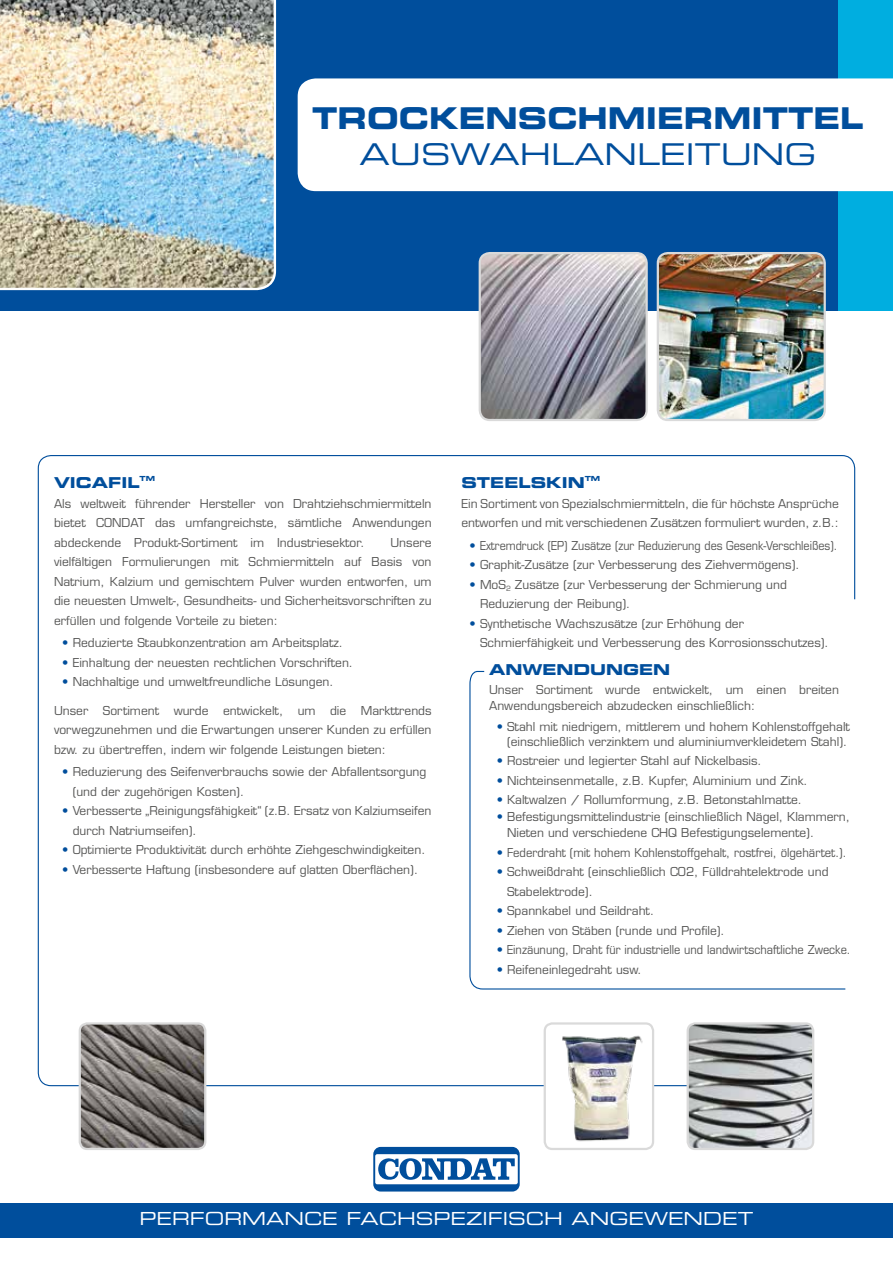
<style>
.page{position:relative;width:893px;height:1263px;background:#fff}
.page>*{position:absolute;margin:0;border:0;box-sizing:border-box;transform-origin:0 0}
.t1{font:30px "Eurostile LT Std Bold Ex 2";color:#004e9c;scale:.95 1}
.t2{font:30px "Eurostile LT Std Ex 2";color:#004e9c}
.t3{font:18px "Eurostile LT Std Ex 2";color:#fff}
.t4{font:15px "Eurostile LT Std Bold Ex 2";color:#004e9c}
.t5{font:12px/19.5px "Eurostile LT Std";color:#575756}
.t6{font:12px "Eurostile LT Std";color:#575756;scale:.9 1}
.t7{font:12px "Eurostile LT Std";color:#575756;scale:.92 1}
.t8{font:12px "Eurostile LT Std";color:#575756;scale:.94 1}
.t9{font:7.05px "Eurostile LT Std Bold Ex 2";color:#004e9c}
.s1{color:#004e9c}
</style>
<div class="page">
<div style="left:0;top:0;width:893px;height:311px;background:#004e9c"></div>
<div style="left:839px;top:0;width:54px;height:311px;background:#00aee0"></div>
<svg style="left:37px;top:455px;width:819px;height:632px"></svg>
<img style="left:0;top:0;width:276px;height:290px">
<div style="left:0;top:1203px;width:893px;height:34px;background:#004e9c"></div>
<div style="left:373px;top:1147px;width:147px;height:44px;background:#004e9c;border-radius:7px"></div>
<div style="left:375px;top:1154px;width:143px;height:30px;background:#fff;border-radius:2px"></div>
<svg style="left:378px;top:1158px;width:137px;height:22px"></svg>
<div style="left:298px;top:78px;width:595px;height:113px;background:#fff"></div>
<img style="left:658px;top:253px;width:165px;height:167px">
<div style="left:657px;top:252px;width:169px;height:169px;border:2px solid #dadada;border-radius:10px"></div>
<img style="left:480px;top:253px;width:165px;height:167px">
<div style="left:479px;top:252px;width:169px;height:169px;border:2px solid #dadada;border-radius:10px"></div>
<img style="left:80px;top:1023px;width:125px;height:124px">
<div style="left:79px;top:1022px;width:127px;height:128px;border:2px solid #dadada;border-radius:8px"></div>
<img style="left:688px;top:1023px;width:125px;height:124px">
<div style="left:687px;top:1022px;width:127px;height:128px;border:2px solid #dadada;border-radius:8px"></div>
<svg style="left:469px;top:670px;width:377px;height:320px"></svg>
<div style="left:545px;top:1023px;width:108px;height:126px;background:#fff;border-radius:8px"></div>
<img style="left:562px;top:1035px;width:89px;height:112px">
<div style="left:544px;top:1022px;width:110px;height:128px;border:2px solid #dadada;border-radius:8px"></div>
<h1 class="t1" style="left:312px;top:97px;width:582px">TROCKENSCHMIERMITTEL</h1>
<h1 class="t2" style="left:359px;top:133px;width:458px">AUSWAHLANLEITUNG</h1>
<p class="t4" style="left:54px;top:472px;width:87px">VICAFIL</p>
<p class="t9" style="left:140px;top:474px;width:17px">TM</p>
<p class="t5" style="left:54px;top:494px;width:379px;text-align:justify">Als weltweit führender Hersteller von Drahtziehschmiermitteln bietet CONDAT das umfangreichste, sämtliche Anwendungen abdeckende Produkt-Sortiment im Industriesektor.</p>
<p class="t5" style="left:54px;top:533px;width:379px;text-align:justify;text-indent:336px">Unsere vielfältigen Formulierungen mit Schmiermitteln auf Basis von Natrium, Kalzium und gemischtem Pulver wurden entworfen, um die neuesten Umwelt-, Gesundheits- und Sicherheitsvorschriften zu erfüllen und folgende Vorteile zu bieten:</p>
<p class="t5" style="left:62px;top:633px;width:282px"><span class="s1">•</span> Reduzierte Staubkonzentration am Arbeitsplatz.</p>
<p class="t5" style="left:62px;top:653px;width:292px"><span class="s1">•</span> Einhaltung der neuesten rechtlichen Vorschriften.</p>
<p class="t5" style="left:62px;top:672px;width:273px"><span class="s1">•</span> Nachhaltige und umweltfreundliche Lösungen.</p>
<p class="t5" style="left:54px;top:701px;width:379px;text-align:justify">Unser Sortiment wurde entwickelt, um die Markttrends vorwegzunehmen und die Erwartungen unserer Kunden zu erfüllen bzw. zu übertreffen, indem wir folgende Leistungen bieten:</p>
<p class="t5" style="left:73px;top:762px;width:355px;text-indent:-10px"><span class="s1">•</span> Reduzierung des Seifenverbrauchs sowie der Abfallentsorgung (und der zugehörigen Kosten).</p>
<p class="t5" style="left:73px;top:801px;width:360px;text-indent:-10px"><span class="s1">•</span> Verbesserte „Reinigungsfähigkeit“ (z.B. Ersatz von Kalziumseifen durch Natriumseifen).</p>
<p class="t5" style="left:62px;top:840px;width:365px"><span class="s1">•</span> Optimierte Produktivität durch erhöhte Ziehgeschwindigkeiten.</p>
<p class="t5" style="left:62px;top:860px;width:357px"><span class="s1">•</span> Verbesserte Haftung (insbesondere auf glatten Oberflächen).</p>
<p class="t4" style="left:461px;top:472px;width:125px">STEELSKIN</p>
<p class="t9" style="left:585px;top:474px;width:17px">TM</p>
<p class="t5" style="left:461px;top:494px;width:379px">Ein Sortiment von Spezialschmiermitteln, die für höchste Ansprüche entworfen und mit verschiedenen Zusätzen formuliert wurden, z.B.:</p>
<p class="t6" style="left:470px;top:538px;width:410px"><span class="s1">•</span> Extremdruck (EP) Zusätze (zur Reduzierung des Gesenk-Verschleißes).</p>
<p class="t5" style="left:470px;top:555px;width:331px"><span class="s1">•</span> Graphit-Zusätze (zur Verbesserung des Ziehvermögens).</p>
<p class="t5" style="left:480px;top:575px;width:308px;text-indent:-10px"><span class="s1">•</span> MoS<sub>2</sub> Zusätze (zur Verbesserung der Schmierung und<br>Reduzierung der Reibung).</p>
<p class="t5" style="left:480px;top:614px;width:350px;text-indent:-10px"><span class="s1">•</span> Synthetische Wachszusätze (zur Erhöhung der<br>Schmierfähigkeit und Verbesserung des Korrosionsschutzes).</p>
<p class="t4" style="left:489px;top:659px;width:183px">ANWENDUNGEN</p>
<p class="t5" style="left:489px;top:681px;width:351px;line-height:16.5px">Unser Sortiment wurde entwickelt, um einen breiten<br>Anwendungsbereich abzudecken einschließlich:</p>
<p class="t5" style="left:497px;top:719px;width:355px;line-height:15px;text-align:right"><span class="s1">•</span> Stahl mit niedrigem, mittlerem und hohem Kohlenstoffgehalt (einschließlich verzinktem und aluminiumverkleidetem Stahl).</p>
<p class="t5" style="left:497px;top:751px;width:267px"><span class="s1">•</span> Rostreier und legierter Stahl auf Nickelbasis.</p>
<p class="t5" style="left:497px;top:771px;width:313px"><span class="s1">•</span> Nichteinsenmetalle, z.B. Kupfer, Aluminium und Zink.</p>
<p class="t5" style="left:497px;top:790px;width:307px"><span class="s1">•</span> Kaltwalzen / Rollumformung, z.B. Betonstahlmatte.</p>
<p class="t5" style="left:507px;top:808px;width:344px;line-height:16.5px;text-indent:-10px"><span class="s1">•</span> Befestigungsmittelindustrie (einschließlich Nägel, Klammern,<br>Nieten und verschiedene CHQ Befestigungselemente).</p>
<p class="t8" style="left:497px;top:845px;width:374px"><span class="s1">•</span> Federdraht (mit hohem Kohlenstoffgehalt, rostfrei, ölgehärtet.).</p>
<p class="t5" style="left:507px;top:862px;width:323px;text-indent:-10px"><span class="s1">•</span> Schweißdraht (einschließlich CO2, Fülldrahtelektrode und<br>Stabelektrode).</p>
<p class="t5" style="left:497px;top:901px;width:159px"><span class="s1">•</span> Spannkabel und Seildraht.</p>
<p class="t5" style="left:497px;top:921px;width:230px"><span class="s1">•</span> Ziehen von Stäben (runde und Profile).</p>
<p class="t7" style="left:497px;top:943px;width:386px"><span class="s1">•</span> Einzäunung, Draht für industrielle und landwirtschaftliche Zwecke.</p>
<p class="t5" style="left:497px;top:960px;width:146px"><span class="s1">•</span> Reifeneinlegedraht usw.</p>
<h2 class="t3" style="left:140px;top:1207px;width:615px">PERFORMANCE FACHSPEZIFISCH ANGEWENDET</h2>
</div>
